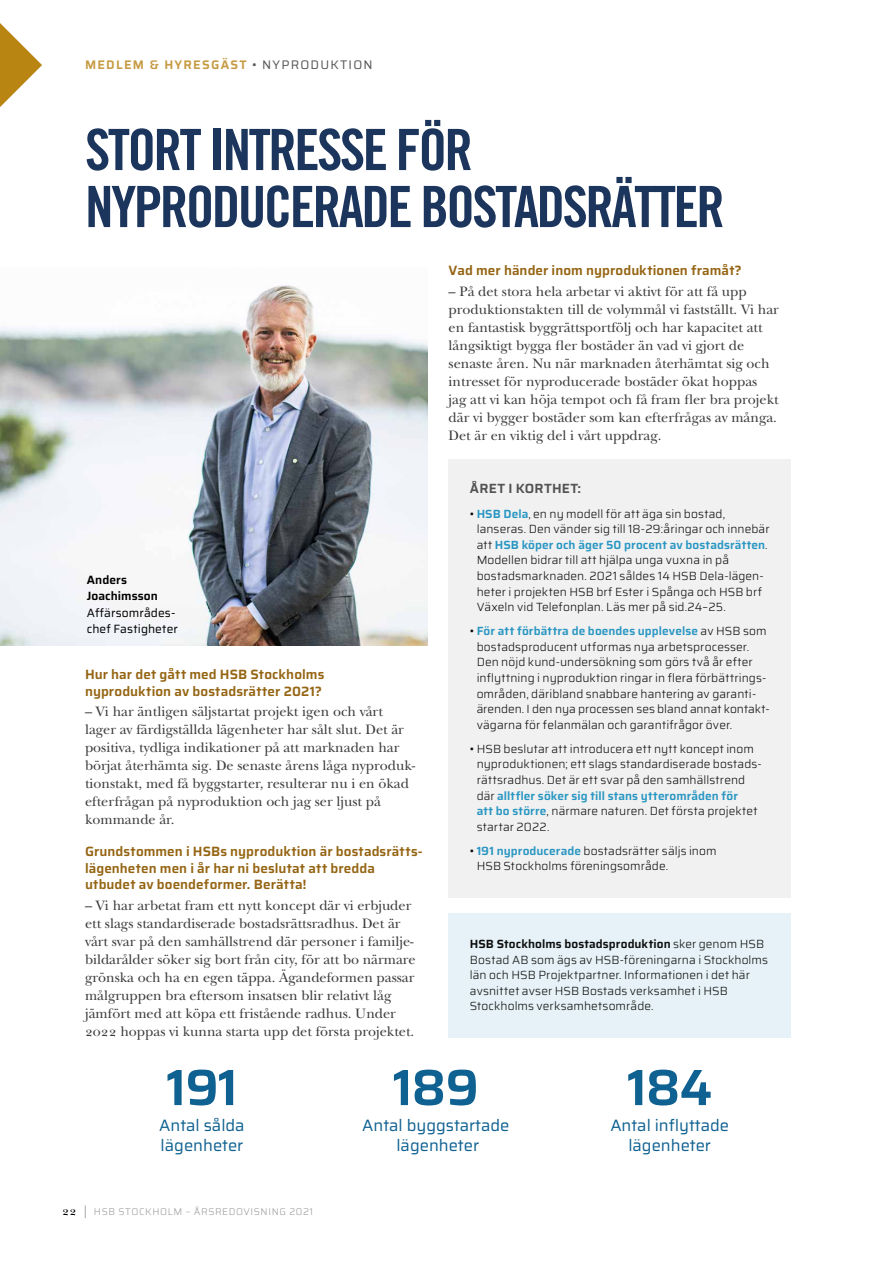
<style>
.page{position:relative;width:893px;height:1263px;background:#fff}
.page>*{position:absolute;margin:0;border:0;box-sizing:border-box;transform-origin:0 0}
.t1{font:57px/57px "Trade Gothic Bold Cond Twenty";letter-spacing:-.045em;color:#1c355d}
.t2{font:600 51px "Saira";letter-spacing:-.02em;color:#0f6191}
.t3{font:16.5px/19.5px "Saira";color:#0f6191;text-align:center}
.t4{font:14.25px/18px "New Baskerville Std";color:#3c3c3b}
.t5{font:600 13.5px/16.5px "Saira";letter-spacing:.005em;color:#956514}
.t6{font:600 13.35px "Saira";letter-spacing:.025em;color:#4a4a49}
.t7{font:600 12.45px "Saira";letter-spacing:.1em;color:#c69b43}
.t8{font:12px/16.5px "Saira";letter-spacing:.005em;color:#000}
.t9{font:600 12px/16.5px "Saira";letter-spacing:.005em;color:#000}
.t10{font:300 11.85px/15.6px "Saira";letter-spacing:.005em;color:#000}
.t11{font:300 9.75px "Saira";letter-spacing:.06em;color:#9d9d9c}
.s1{font-weight:400;color:#575756}
.s2{font-weight:600;color:#1d91bf}
.s3{font-weight:600}
.s4{font-family:"New Baskerville Std";font-weight:400;font-size:12.75px;color:#000}
.s5{font-family:"New Baskerville Std";font-weight:400;font-size:12.75px}
</style>
<div class="page">
<div style="left:449px;top:459px;width:342px;height:438px;background:#f2f1f1"></div>
<img style="left:0;top:285px;width:427px;height:361px">
<svg style="left:0;top:23px;width:42px;height:84px"></svg>
<div style="left:449px;top:913px;width:342px;height:124px;background:#e5f2f7"></div>
<p class="t7" style="left:85px;top:56px;width:289px">MEDLEM &amp; HYRESGÄST <span class="s1">• NYPRODUKTION</span></p>
<h1 class="t1" style="left:85px;top:121px;width:641px">STORT INTRESSE FÖR<br>NYPRODUCERADE BOSTADSRÄTTER</h1>
<p class="t9" style="left:87px;top:571px;width:73px">Anders<br>Joachimsson</p>
<p class="t8" style="left:87px;top:604px;width:93px">Affärsområdes&shy;chef Fastigheter</p>
<p class="t5" style="left:85px;top:666px;width:241px">Hur har det gått med HSB Stockholms nyproduktion av bostadsrätter 2021?</p>
<p class="t4" style="left:85px;top:703px;width:332px">– Vi har äntligen säljstartat projekt igen och vårt lager av färdigställda lägenheter har sålt slut. Det är positiva, tydliga indikationer på att marknaden har börjat återhämta sig. De senaste årens låga nyproduk&shy;tionstakt, med få byggstarter, resulterar nu i en ökad efterfrågan på nyproduktion och jag ser ljust på kommande år.</p>
<p class="t5" style="left:85px;top:843px;width:339px">Grundstommen i HSBs nyproduktion är bostadsrätts&shy;lägenheten men i år har ni beslutat att bredda utbudet av boendeformer. Berätta!</p>
<p class="t4" style="left:85px;top:896px;width:332px">– Vi har arbetat fram ett nytt koncept där vi erbjuder ett slags standardiserade bostadsrättsradhus. Det är vårt svar på den samhällstrend där personer i familje&shy;bildarålder söker sig bort från city, för att bo närmare grönska och ha en egen täppa. Ägandeformen passar målgruppen bra eftersom insatsen blir relativt låg jämfört med att köpa ett fristående radhus. Under 2022 hoppas vi kunna starta upp det första projektet.</p>
<p class="t5" style="left:449px;top:262px;width:295px">Vad mer händer inom nyproduktionen framåt?</p>
<p class="t4" style="left:449px;top:282px;width:332px">– På det stora hela arbetar vi aktivt för att få upp produktionstakten till de volymmål vi fastställt. Vi har en fantastisk byggrättsportfölj och har kapacitet att långsiktigt bygga fler bostäder än vad vi gjort de senaste åren. Nu när marknaden återhämtat sig och intresset för nyproducerade bostäder ökat hoppas<br>jag att vi kan höja tempot och få fram fler bra projekt där vi bygger bostäder som kan efterfrågas av många.<br>Det är en viktig del i vårt uppdrag.</p>
<p class="t6" style="left:470px;top:479px;width:113px">ÅRET I KORTHET:</p>
<p class="t10" style="left:477px;top:505px;width:294px;text-indent:-7px">• <span class="s2">HSB Dela</span>, en ny modell för att äga sin bostad, lanseras. Den vänder sig till 18-29:åringar och innebär att <span class="s2">HSB köper och äger 50 procent av bostadsrätten</span>.<br>Modellen bidrar till att hjälpa unga vuxna in på bostadsmarknaden. 2021 såldes 14 HSB Dela-lägen&shy;heter i projekten HSB brf Ester i Spånga och HSB brf Växeln vid Telefonplan. Läs mer på sid.24–25.</p>
<p class="t10" style="left:477px;top:623px;width:294px;text-indent:-7px">• <span class="s2">För att förbättra de boendes upplevelse</span> av HSB som bostadsproducent utformas nya arbetsprocesser.<br>Den nöjd kund-undersökning som görs två år efter inflyttning i nyproduktion ringar in flera förbättrings&shy;områden, däribland snabbare hantering av garanti&shy;ärenden. I den nya processen ses bland annat kontakt&shy;vägarna för felanmälan och garantifrågor över.</p>
<p class="t10" style="left:477px;top:741px;width:287px;text-indent:-7px">• HSB beslutar att introducera ett nytt koncept inom nyproduktionen; ett slags standardiserade bostads&shy;rättsradhus. Det är ett svar på den samhällstrend där <span class="s2">alltfler söker sig till stans ytterområden för<br>att bo större</span>, närmare naturen. Det första projektet startar 2022.</p>
<p class="t10" style="left:477px;top:842px;width:241px;text-indent:-7px">• <span class="s2">191 nyproducerade</span> bostadsrätter säljs inom<br>HSB Stockholms föreningsområde.</p>
<p class="t10" style="left:470px;top:936px;width:300px"><span class="s3">HSB Stockholms bostadsproduktion</span> sker genom HSB Bostad AB som ägs av HSB-föreningarna i Stockholms län och HSB Projektpartner. Informationen i det här avsnittet avser HSB Bostads verksamhet i HSB Stockholms verksamhetsområde.</p>
<h2 class="t2" style="left:166px;top:1048px;width:73px">191</h2>
<h2 class="t2" style="left:393px;top:1048px;width:88px">189</h2>
<h2 class="t2" style="left:627px;top:1048px;width:87px">184</h2>
<h3 class="t3" style="left:159px;top:1115px;width:87px;text-align:left">Antal sålda lägenheter</h3>
<h3 class="t3" style="left:362px;top:1115px;width:149px">Antal byggstartade lägenheter</h3>
<h3 class="t3" style="left:610px;top:1115px;width:120px">Antal inflyttade lägenheter</h3>
<p class="t11" style="left:62px;top:1204px;width:252px"><span class="s4">22</span> <span class="s5">|</span> HSB STOCKHOLM – ÅRSREDOVISNING 2021</p>
</div>
